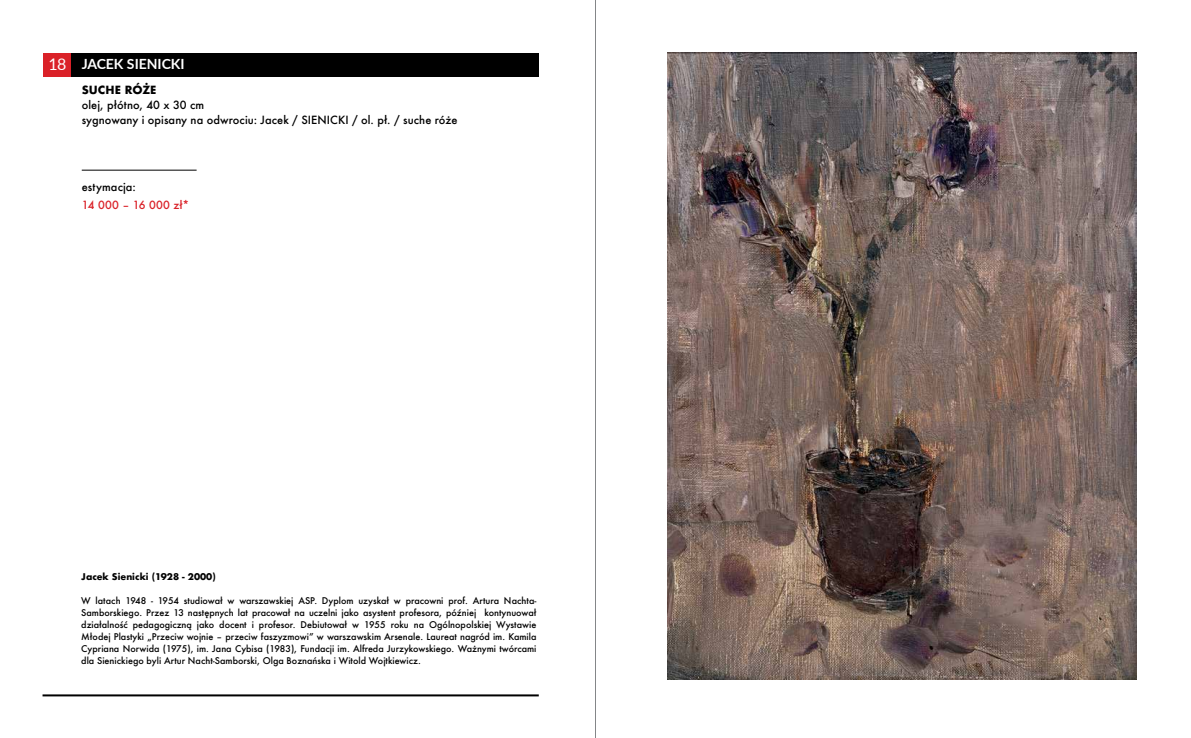
<style>
.page{position:relative;width:1191px;height:738px;background:#fff}
.page>*{position:absolute;margin:0;border:0;box-sizing:border-box;transform-origin:0 0}
.t1{font:16px "Lato";color:#fff}
.t2{font:700 14px "Lato";letter-spacing:-.005em;color:#fff}
.t3{font:500 11px/15px "Futura";letter-spacing:.005em;color:#000}
.t4{font:500 11px "Futura";letter-spacing:.03em;color:#da2128}
.t5{font:700 11px "Futura";color:#000}
.t6{font:500 9px/12px "Futura";color:#000;text-align:justify}
.t7{font:700 9px "Futura";color:#000}
</style>
<div class="page">
<div style="left:71px;top:53px;width:468px;height:23px;background:#000"></div>
<div style="left:43px;top:53px;width:28px;height:23px;background:#da2128"></div>
<hr style="left:595px;top:0;width:1px;height:737px;background:#848688">
<hr style="left:43px;top:693px;width:496px;height:2px;background:#000">
<hr style="left:82px;top:169px;width:115px;height:1px;background:#000">
<img style="left:668px;top:53px;width:468px;height:626px">
<h1 class="t1" style="left:48px;top:54px;width:20px">18</h1>
<h2 class="t2" style="left:82px;top:56px;width:104px">JACEK SIENICKI</h2>
<p class="t5" style="left:82px;top:82px;width:76px">SUCHE RÓŻE</p>
<p class="t3" style="left:82px;top:97px;width:377px">olej, płótno, 40 x 30 cm<br>sygnowany i opisany na odwrociu: Jacek / SIENICKI / ol. pł. / suche róże</p>
<p class="t3" style="left:82px;top:179px;width:56px">estymacja:</p>
<p class="t4" style="left:82px;top:198px;width:109px">14 000 – 16 000 zł*</p>
<p class="t7" style="left:81px;top:570px;width:136px">Jacek Sienicki (1928 - 2000)</p>
<p class="t6" style="left:81px;top:594px;width:456px">W latach 1948 - 1954 studiował w warszawskiej ASP. Dyplom uzyskał w pracowni prof. Artura Nachta-Samborskiego. Przez 13 następnych lat pracował na uczelni jako asystent profesora, później kontynuował działalność pedagogiczną jako docent i profesor. Debiutował w 1955 roku na Ogólnopolskiej Wystawie Młodej Plastyki „Przeciw wojnie – przeciw faszyzmowi” w warszawskim Arsenale. Laureat nagród im. Kamila Cypriana Norwida (1975), im. Jana Cybisa (1983), Fundacji im. Alfreda Jurzykowskiego. Ważnymi twórcami dla Sienickiego byli Artur Nacht-Samborski, Olga Boznańska i Witold Wojtkiewicz.</p>
</div>
